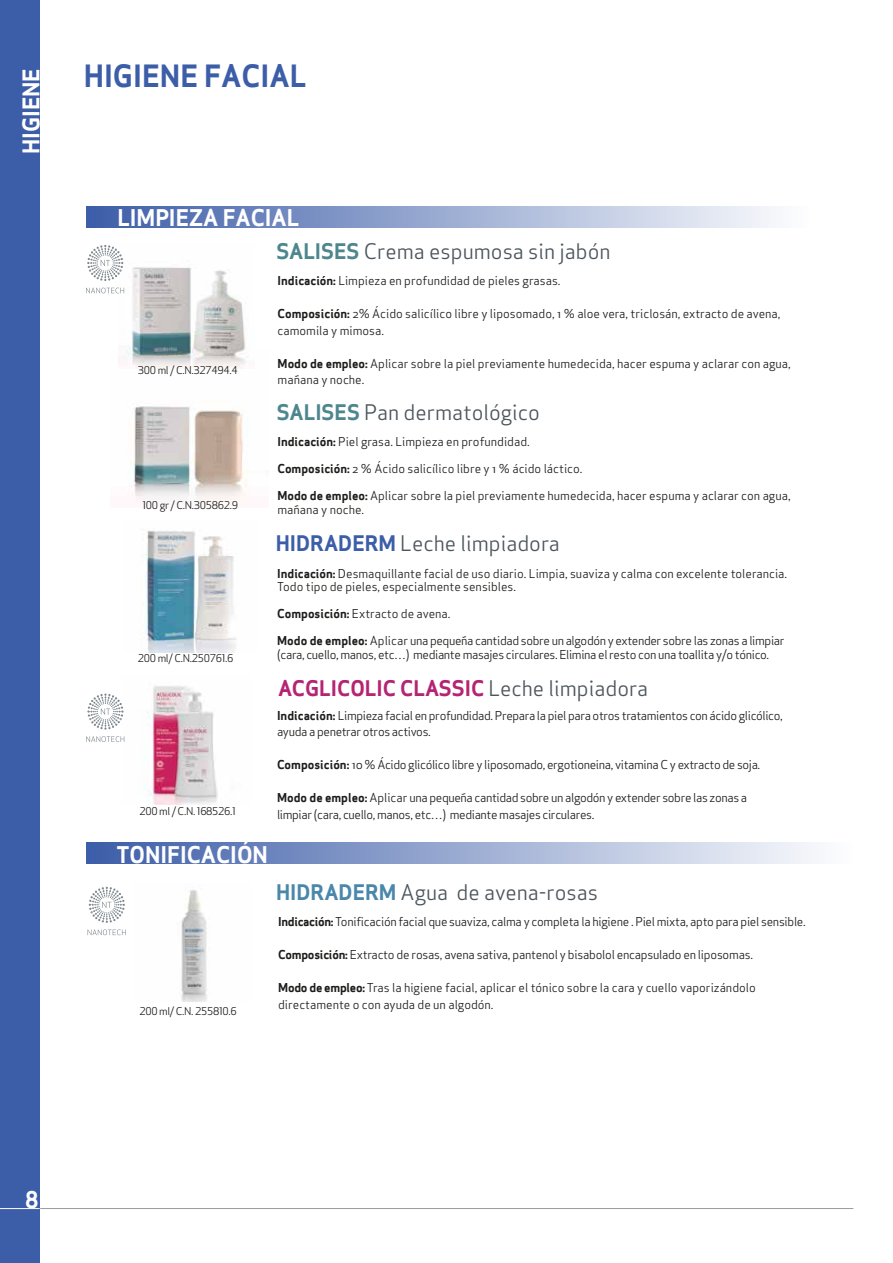
<style>
.page{position:relative;width:893px;height:1263px;background:#fff}
.page>*{position:absolute;margin:0;border:0;box-sizing:border-box;transform-origin:0 0}
.t1{font:30px "Apex Sans Bold T";color:#3c5da8}
.t2{font:22.5px "Apex Sans Bold T";color:#fff}
.t3{font:21px "Apex Sans Book ST";color:#4c565c}
.t4{font:21px "Apex Sans Bold T";color:#b52473}
.t5{font:12px/16.5px "Apex Sans Book ST";color:#1d1d1b}
.t6{font:12px/16.5px "Apex Sans Book ST";letter-spacing:-.02em;color:#1d1d1b}
.t7{font:10.5px "Apex Sans Book C";letter-spacing:-.03em;color:#1d1d1b}
.s1{font-family:"Apex Sans Bold T";color:#4e868e}
.s2{font-family:"Apex Sans Bold T"}
.s3{font-family:"Apex Sans Book ST"}
.s4{font-family:"Apex Sans Bold T";color:#3c5da8}
.s5{font-family:"Apex Sans Book ST";color:#4c565c}
.s6{font-family:"Apex Sans Bold T";color:#4a87ab}
</style>
<div class="page">
<img style="left:145px;top:530px;width:91px;height:123px">
<img style="left:130px;top:368px;width:118px;height:134px">
<img style="left:120px;top:267px;width:128px;height:101px">
<div style="left:0;top:0;width:40px;height:1263px;background:#3c5da8"></div>
<hr style="left:0;top:1208px;width:40px;height:1px;background:#fff">
<hr style="left:40px;top:1208px;width:814px;height:1px;background:#999ea3">
<div style="left:87px;top:207px;width:723px;height:21px;background:linear-gradient(to right,#3c5da8,#fefefe)"></div>
<svg style="left:86px;top:245px;width:38px;height:48px"></svg>
<img style="left:124px;top:686px;width:94px;height:118px">
<div style="left:86px;top:842px;width:766px;height:21px;background:linear-gradient(to right,#3c5da8,#fdfefe)"></div>
<img style="left:181px;top:890px;width:26px;height:111px">
<svg style="left:88px;top:887px;width:38px;height:48px"></svg>
<svg style="left:86px;top:693px;width:38px;height:49px"></svg>
<p class="t2" style="left:17px;top:154px;width:87px;rotate:-90deg">HIGIENE</p>
<p class="t1" style="left:84px;top:57px;width:224px">HIGIENE FACIAL</p>
<p class="t2" style="left:117px;top:203px;width:183px">LIMPIEZA FACIAL</p>
<p class="t3" style="left:277px;top:238px;width:336px"><span class="s1">SALISES</span> Crema espumosa sin jabón</p>
<p class="t5" style="left:278px;top:272px;width:284px"><span class="s2">Indicación:</span> Limpieza en profundidad de pieles grasas.</p>
<p class="t5" style="left:278px;top:305px;width:504px"><span class="s2">Composición:</span> 2% Ácido salicílico libre y liposomado, 1 % aloe vera, triclosán, extracto de avena, camomila y mimosa.</p>
<p class="t5" style="left:278px;top:355px;width:515px"><span class="s2">Modo de empleo:</span> Aplicar sobre la piel previamente humedecida, hacer espuma y aclarar con agua, mañana y noche.</p>
<p class="t7" style="left:138px;top:363px;width:101px">300 <span class="s3">ml /</span> C.N.327494.4</p>
<p class="t2" style="left:25px;top:1185px;width:15px">8</p>
<p class="t7" style="left:142px;top:498px;width:97px">100 <span class="s3">gr /</span> C.N.305862.9</p>
<p class="t7" style="left:138px;top:651px;width:97px">200 <span class="s3">ml/</span> C.N.250761.6</p>
<p class="t7" style="left:139px;top:804px;width:98px">200 <span class="s3">ml /</span> C.N. 168526.1</p>
<p class="t2" style="left:116px;top:840px;width:153px">TONIFICACIÓN</p>
<p class="t7" style="left:139px;top:1004px;width:99px">200 <span class="s3">ml/</span> C.N. 255810.6</p>
<p class="t3" style="left:277px;top:399px;width:265px"><span class="s1">SALISES</span> Pan dermatológico</p>
<p class="t5" style="left:277px;top:433px;width:254px"><span class="s2">Indicación:</span> Piel grasa. Limpieza en profundidad.</p>
<p class="t5" style="left:277px;top:460px;width:306px"><span class="s2">Composición:</span> 2 % Ácido salicílico libre y 1 % ácido láctico.</p>
<p class="t5" style="left:277px;top:489px;width:515px;line-height:13.5px"><span class="s2">Modo de empleo:</span> Aplicar sobre la piel previamente humedecida, hacer espuma y aclarar con agua, mañana y noche.</p>
<p class="t3" style="left:276px;top:529px;width:286px"><span class="s4">HIDRADERM</span> Leche limpiadora</p>
<p class="t5" style="left:277px;top:566px;width:511px;line-height:13.5px"><span class="s2">Indicación:</span> Desmaquillante facial de uso diario. Limpia, suaviza y calma con excelente tolerancia.<br>Todo tipo de pieles, especialmente sensibles.</p>
<p class="t5" style="left:277px;top:605px;width:175px"><span class="s2">Composición:</span> Extracto de avena.</p>
<p class="t6" style="left:277px;top:634px;width:509px;line-height:13.5px"><span class="s2">Modo de empleo:</span> Aplicar una pequeña cantidad sobre un algodón y extender sobre las zonas a limpiar (cara, cuello, manos, etc…) mediante masajes circulares. Elimina el resto con una toallita y/o tónico.</p>
<p class="t4" style="left:278px;top:674px;width:371px">ACGLICOLIC CLASSIC <span class="s5">Leche limpiadora</span></p>
<p class="t6" style="left:277px;top:707px;width:507px"><span class="s2">Indicación:</span> Limpieza facial en profundidad. Prepara la piel para otros tratamientos con ácido glicólico, ayuda a penetrar otros activos.</p>
<p class="t6" style="left:277px;top:756px;width:485px"><span class="s2">Composición:</span> 10 % Ácido glicólico libre y liposomado, ergotioneina, vitamina C y extracto de soja.</p>
<p class="t6" style="left:277px;top:789px;width:472px"><span class="s2">Modo de empleo:</span> Aplicar una pequeña cantidad sobre un algodón y extender sobre las zonas a limpiar (cara, cuello, manos, etc…) mediante masajes circulares.</p>
<p class="t3" style="left:276px;top:879px;width:324px"><span class="s6">HIDRADERM</span> Agua de avena-rosas</p>
<p class="t6" style="left:278px;top:913px;width:529px"><span class="s2">Indicación:</span> Tonificación facial que suaviza, calma y completa la higiene . Piel mixta, apto para piel sensible.</p>
<p class="t6" style="left:278px;top:946px;width:476px"><span class="s2">Composición:</span> Extracto de rosas, avena sativa, pantenol y bisabolol encapsulado en liposomas.</p>
<p class="t5" style="left:278px;top:979px;width:479px"><span class="s2">Modo de empleo:</span> Tras la higiene facial, aplicar el tónico sobre la cara y cuello vaporizándolo directamente o con ayuda de un algodón.</p>
</div>
